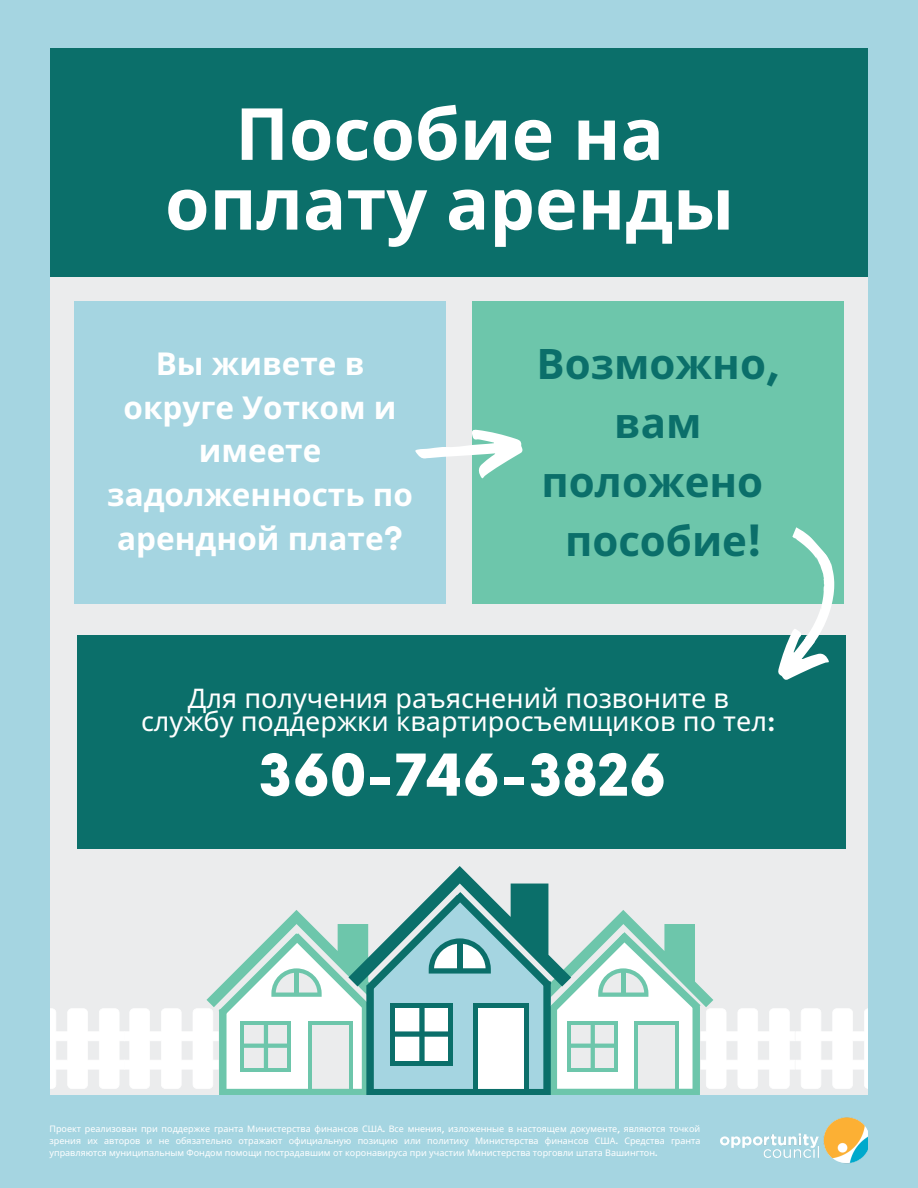
<style>
.page{position:relative;width:918px;height:1188px;background:#a5d5e1}
.page>*{position:absolute;margin:0;border:0;box-sizing:border-box;transform-origin:0 0}
.t1{font:700 72px "Noto Sans";color:#fff}
.t2{font:900 56.25px "Neue Einstellung";color:#fff}
.t3{font:700 42px/58.9px "Noto Sans";color:#0b6f6a;text-align:center}
.t4{font:700 31.5px/43.8px "Noto Sans";color:#fff;text-align:center}
.t5{font:27px "Noto Sans";color:#fff}
.t6{font:9px/12px "Noto Sans";color:#fff;text-align:justify}
.s1{font-family:"Neue Einstellung";font-weight:900}
.s2{font-family:"Neue Einstellung";font-weight:700}
</style>
<div class="page">
<div style="left:48px;top:48px;width:823px;height:1047px;background:#ebeced"></div>
<div style="left:49px;top:48px;width:821px;height:229px;background:#0b6f6a"></div>
<div style="left:75px;top:301px;width:371px;height:303px;background:#a5d5e1"></div>
<div style="left:78px;top:635px;width:768px;height:214px;background:#0b6f6a"></div>
<div style="left:472px;top:301px;width:372px;height:303px;background:#6dc6ab"></div>
<img style="left:721px;top:1117px;width:147px;height:47px">
<svg style="left:49px;top:866px;width:819px;height:229px"></svg>
<div style="left:0;top:0;width:49px;height:1188px;background:#a5d5e1"></div>
<div style="left:868px;top:0;width:50px;height:1188px;background:#a5d5e1"></div>
<svg style="left:415px;top:429px;width:108px;height:50px"></svg>
<svg style="left:778px;top:527px;width:57px;height:153px"></svg>
<p class="t1" style="left:235px;top:83px;width:430px">Пособие на</p>
<p class="t1" style="left:165px;top:153px;width:571px">оплату аренды</p>
<p class="t4" style="left:107px;top:341px;width:307px">Вы живете в округе Уотком и имеете задолженность по арендной плате<span class="s1">?</span></p>
<p class="t3" style="left:537px;top:334px;width:244px">Возможно<span class="s1">, </span>вам положено пособие<span class="s1">!</span></p>
<p class="t5" style="left:188px;top:679px;width:543px">Для получения раъяснений позвоните в</p>
<p class="t5" style="left:141px;top:702px;width:637px">службу поддержки квартиросъемщиков по тел<span class="s2">:</span></p>
<p class="t2" style="left:258px;top:723px;width:410px">360-746-3826</p>
<p class="t6" style="left:49px;top:1123px;width:653px">Проект реализован при поддержке гранта Министерства финансов США<span class="s2">.</span> Все мнения<span class="s2">,</span> изложенные в настоящем документе<span class="s2">,</span> являются точкой зрения их авторов и не обязательно отражают официальную позицию или политику Министерства финансов США<span class="s2">.</span> Средства гранта управляются муниципальным Фондом помощи пострадавшим от коронавируса при участии Министерства торговли штата Вашингтон<span class="s2">.</span></p>
</div>
